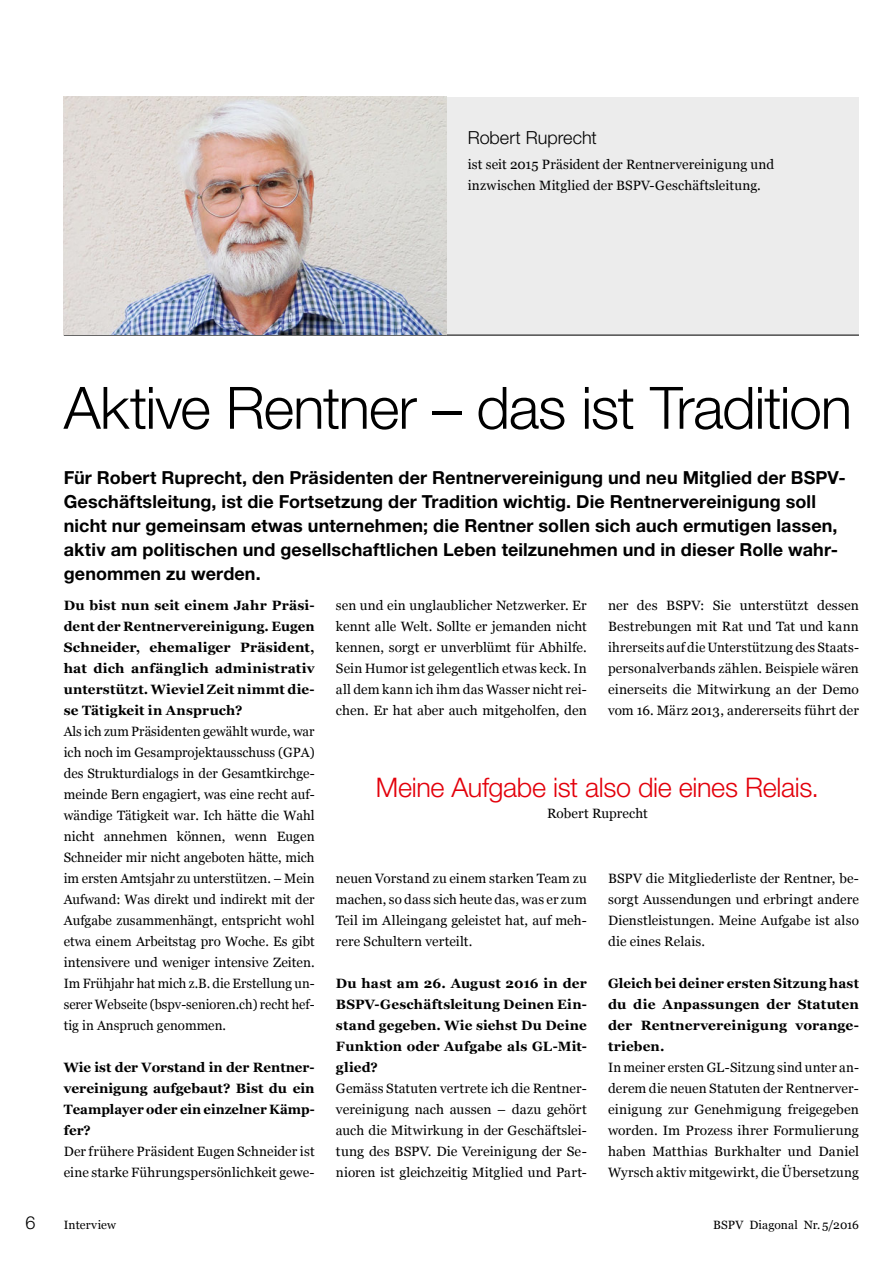
<style>
.page{position:relative;width:893px;height:1263px;background:#fff}
.page>*{position:absolute;margin:0;border:0;box-sizing:border-box;transform-origin:0 0}
.t1{font:300 58.5px "Helvetica Neue LT Std";letter-spacing:-.02em;color:#000}
.t2{font:300 27px "Helvetica Neue LT Std";letter-spacing:-.015em;color:#e3000b}
.t3{font:700 18px/24px "Helvetica Neue LT Std";letter-spacing:.005em;color:#000}
.t4{font:300 18px "Helvetica Neue LT Std";color:#000}
.t5{font:13.5px/21px "Georgia";color:#000;text-align:justify}
.t6{font:700 13.5px/21px "Georgia";letter-spacing:.005em;color:#000;text-align:justify}
.t7{font:12px "Georgia";letter-spacing:.01em;color:#000}
</style>
<div class="page">
<div style="left:446px;top:97px;width:413px;height:238px;background:#ececec"></div>
<hr style="left:446px;top:335px;width:413px;height:1px;background:#000">
<hr style="left:64px;top:335px;width:382px;height:1px;background:#000">
<img style="left:64px;top:97px;width:382px;height:237px">
<h3 class="t4" style="left:468px;top:126px;width:131px">Robert Ruprecht</h3>
<p class="t5" style="left:468px;top:154px;width:308px">ist seit 2015 Präsident der Rentnervereinigung und inzwischen Mitglied der BSPV-Geschäftsleitung.</p>
<h1 class="t1" style="left:64px;top:372px;width:790px">Aktive Rentner – das ist Tradition</h1>
<p class="t3" style="left:64px;top:465px;width:783px">Für Robert Ruprecht, den Präsidenten der Rentnervereinigung und neu Mitglied der BSPV-Geschäftsleitung, ist die Fortsetzung der Tradition wichtig. Die Rentnervereinigung soll nicht nur gemeinsam etwas unternehmen; die Rentner sollen sich auch ermutigen lassen, aktiv am politischen und gesellschaftlichen Leben teilzunehmen und in dieser Rolle wahr&shy;genommen zu werden.</p>
<p class="t6" style="left:64px;top:595px;width:252px">Du bist nun seit einem Jahr Präsi&shy;dent der Rentnervereinigung. Eugen Schneider, ehemaliger Präsident, hat dich anfänglich administrativ unterstützt. Wieviel Zeit nimmt die&shy;se Tätigkeit in Anspruch?</p>
<p class="t5" style="left:64px;top:721px;width:252px">Als ich zum Präsidenten gewählt wurde, war ich noch im Gesamprojektausschuss (GPA) des Strukturdialogs in der Gesamtkirchge&shy;meinde Bern engagiert, was eine recht auf&shy;wändige Tätigkeit war. Ich hätte die Wahl nicht annehmen können, wenn Eugen Schneider mir nicht angeboten hätte, mich im ersten Amtsjahr zu unterstützen. – Mein Aufwand: Was direkt und indirekt mit der Aufgabe zusammenhängt, entspricht wohl etwa einem Arbeitstag pro Woche. Es gibt intensivere und weniger intensive Zeiten.<br>Im Frühjahr hat mich z.B. die Erstellung un&shy;serer Webseite (bspv-senioren.ch) recht hef&shy;tig in Anspruch genommen.</p>
<p class="t6" style="left:64px;top:1057px;width:252px">Wie ist der Vorstand in der Rentner&shy;vereinigung aufgebaut? Bist du ein Teamplayer oder ein einzelner Kämp&shy;fer?</p>
<p class="t5" style="left:64px;top:1141px;width:252px">Der frühere Präsident Eugen Schneider ist eine starke Führungspersönlichkeit gewe-</p>
<p class="t5" style="left:608px;top:595px;width:252px">ner des BSPV: Sie unterstützt dessen Bestrebungen mit Rat und Tat und kann ihrerseits auf die Unterstützung des Staats&shy;personalverbands zählen. Beispiele wären einerseits die Mitwirkung an der Demo vom 16. März 2013, andererseits führt der</p>
<p class="t5" style="left:336px;top:595px;width:252px">sen und ein unglaublicher Netzwerker. Er kennt alle Welt. Sollte er jemanden nicht kennen, sorgt er unverblümt für Abhilfe.<br>Sein Humor ist gelegentlich etwas keck. In all dem kann ich ihm das Wasser nicht rei&shy;chen. Er hat aber auch mitgeholfen, den</p>
<h2 class="t2" style="left:376px;top:771px;width:445px">Meine Aufgabe ist also die eines Relais.</h2>
<p class="t5" style="left:547px;top:803px;width:102px">Robert Ruprecht</p>
<p class="t5" style="left:608px;top:868px;width:252px">BSPV die Mitgliederliste der Rentner, be&shy;sorgt Aussendungen und erbringt andere Dienstleistungen. Meine Aufgabe ist also die eines Relais.</p>
<p class="t6" style="left:608px;top:973px;width:252px">Gleich bei deiner ersten Sitzung hast du die Anpassungen der Statuten der Rentnervereinigung vorange&shy;trieben.</p>
<p class="t5" style="left:608px;top:1057px;width:252px">In meiner ersten GL-Sitzung sind unter an&shy;derem die neuen Statuten der Rentnerver&shy;einigung zur Genehmigung freigegeben worden. Im Prozess ihrer Formulierung haben Matthias Burkhalter und Daniel Wyrsch aktiv mitgewirkt, die Übersetzung</p>
<p class="t5" style="left:336px;top:868px;width:252px">neuen Vorstand zu einem starken Team zu machen, so dass sich heute das, was er zum Teil im Alleingang geleistet hat, auf meh&shy;rere Schultern verteilt.</p>
<p class="t6" style="left:336px;top:973px;width:252px">Du hast am 26. August 2016 in der BSPV-Geschäftsleitung Deinen Ein&shy;stand gegeben. Wie siehst Du Deine Funktion oder Aufgabe als GL-Mit&shy;glied?</p>
<p class="t5" style="left:336px;top:1078px;width:252px">Gemäss Statuten vertrete ich die Rentner&shy;vereinigung nach aussen – dazu gehört auch die Mitwirkung in der Geschäftslei&shy;tung des BSPV. Die Vereinigung der Se&shy;nioren ist gleichzeitig Mitglied und Part-</p>
<h3 class="t4" style="left:26px;top:1211px;width:12px">6</h3>
<p class="t7" style="left:64px;top:1218px;width:54px">Interview</p>
<p class="t7" style="left:713px;top:1218px;width:147px">BSPV Diagonal Nr.5/2016</p>
</div>
